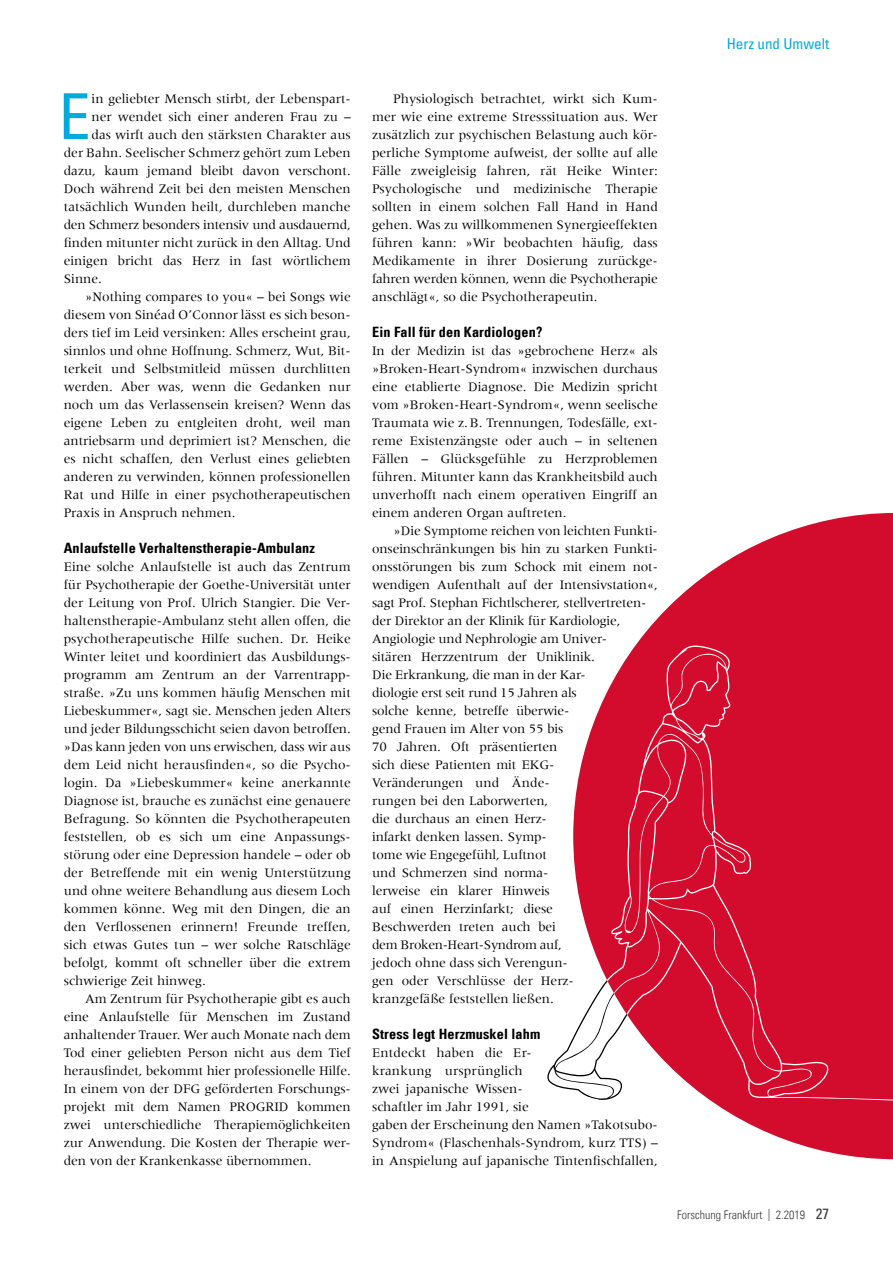
<style>
.page{position:relative;width:893px;height:1263px;background:#fff}
.page>*{position:absolute;margin:0;border:0;box-sizing:border-box;transform-origin:0 0}
.t1{font:condensed 63.3px "Univers Com 57";color:#00abdb}
.t2{font:condensed 15px "Univers Com 57";color:#00abdb}
.t3{font:14.25px "Univers Com 67 Bold Cond";letter-spacing:.01em;color:#000}
.t4{font:13.5px/18px "Meridien";color:#000}
.t5{font:13.5px "Meridien";letter-spacing:-.02em;color:#000}
.t6{font:12px "Univers Com 47 Light Cond";color:#3c3c3b}
.s1{font-family:"Univers Com 57";font-stretch:condensed;font-size:15px}
</style>
<div class="page">
<svg style="left:636px;top:513px;width:257px;height:646px;fill:#d30b2c"></svg>
<svg style="left:573px;top:644px;width:320px;height:460px;background:#d82a47"></svg>
<h1 class="t1" style="left:59px;top:76px;width:33px">E</h1>
<p class="t4" style="left:92px;top:90px;width:261px">in geliebter Mensch stirbt, der Lebenspart-</p>
<p class="t4" style="left:92px;top:108px;width:261px">ner wendet sich einer anderen Frau zu –</p>
<p class="t4" style="left:92px;top:126px;width:261px">das wirft auch den stärksten Charakter aus</p>
<p class="t4" style="left:64px;top:144px;width:288px">der Bahn. Seelischer Schmerz gehört zum Leben</p>
<p class="t4" style="left:64px;top:162px;width:288px">dazu, kaum jemand bleibt davon verschont.</p>
<p class="t4" style="left:64px;top:180px;width:288px">Doch während Zeit bei den meisten Menschen</p>
<p class="t4" style="left:64px;top:198px;width:288px">tatsächlich Wunden heilt, durchleben manche</p>
<p class="t5" style="left:64px;top:217px;width:289px">den Schmerz besonders intensiv und ausdauernd,</p>
<p class="t4" style="left:64px;top:234px;width:289px">finden mitunter nicht zurück in den Alltag. Und</p>
<p class="t4" style="left:64px;top:252px;width:289px">einigen bricht das Herz in fast wörtlichem</p>
<p class="t4" style="left:64px;top:270px;width:40px">Sinne.</p>
<p class="t4" style="left:85px;top:288px;width:267px">»Nothing compares to you« – bei Songs wie</p>
<p class="t4" style="left:64px;top:306px;width:288px">diesem von Sinéad O’Connor lässt es sich beson-</p>
<p class="t4" style="left:64px;top:324px;width:288px">ders tief im Leid versinken: Alles erscheint grau,</p>
<p class="t4" style="left:64px;top:342px;width:288px">sinnlos und ohne Hoffnung. Schmerz, Wut, Bit-</p>
<p class="t4" style="left:64px;top:360px;width:288px">terkeit und Selbstmitleid müssen durchlitten</p>
<p class="t4" style="left:64px;top:378px;width:289px">werden. Aber was, wenn die Gedanken nur</p>
<p class="t4" style="left:64px;top:396px;width:289px">noch um das Verlassensein kreisen? Wenn das</p>
<p class="t4" style="left:64px;top:414px;width:289px">eigene Leben zu entgleiten droht, weil man</p>
<p class="t4" style="left:64px;top:432px;width:289px">antriebsarm und deprimiert ist? Menschen, die</p>
<p class="t4" style="left:64px;top:450px;width:288px">es nicht schaffen, den Verlust eines geliebten</p>
<p class="t4" style="left:64px;top:468px;width:289px">anderen zu verwinden, können professionellen</p>
<p class="t4" style="left:64px;top:486px;width:289px">Rat und Hilfe in einer psychotherapeutischen</p>
<p class="t4" style="left:64px;top:504px;width:173px">Praxis in Anspruch nehmen.</p>
<p class="t3" style="left:64px;top:539px;width:253px">Anlaufstelle Verhaltenstherapie-Ambulanz</p>
<p class="t4" style="left:64px;top:558px;width:289px">Eine solche Anlaufstelle ist auch das Zentrum für Psychotherapie der Goethe-Universität unter der Leitung von Prof. Ulrich Stangier. Die Ver&shy;haltenstherapie-Ambulanz steht allen offen, die psychotherapeutische Hilfe suchen. Dr. Heike Winter leitet und koordiniert das Ausbildungs&shy;programm am Zentrum an der Varrentrapp&shy;straße. »Zu uns kommen häufig Menschen mit Liebeskummer«, sagt sie. Menschen jeden Alters und jeder Bildungsschicht seien davon betroffen. »Das kann jeden von uns erwischen, dass wir aus dem Leid nicht herausfinden«, so die Psycho&shy;login. Da »Liebeskummer« keine anerkannte Diagnose ist, brauche es zunächst eine genauere Befragung. So könnten die Psychotherapeuten feststellen, ob es sich um eine Anpassungs&shy;störung oder eine Depression handele – oder ob der Betreffende mit ein wenig Unterstützung und ohne weitere Behandlung aus diesem Loch kommen könne. Weg mit den Dingen, die an den Verflossenen erinnern! Freunde treffen, sich etwas Gutes tun – wer solche Ratschläge befolgt, kommt oft schneller über die extrem schwierige Zeit hinweg.</p>
<p class="t4" style="left:64px;top:990px;width:289px;text-align:justify;text-indent:21px">Am Zentrum für Psychotherapie gibt es auch eine Anlaufstelle für Menschen im Zustand anhaltender Trauer. Wer auch Monate nach dem Tod einer geliebten Person nicht aus dem Tief herausfindet, bekommt hier professionelle Hilfe.<br>In einem von der DFG geförderten Forschungs&shy;projekt mit dem Namen PROGRID kommen zwei unterschiedliche Therapiemöglichkeiten zur Anwendung. Die Kosten der Therapie wer&shy;den von der Krankenkasse übernommen.</p>
<p class="t4" style="left:372px;top:89px;width:287px;text-align:justify;text-indent:21px">Physiologisch betrachtet, wirkt sich Kum&shy;mer wie eine extreme Stresssituation aus. Wer zusätzlich zur psychischen Belastung auch kör&shy;perliche Symptome aufweist, der sollte auf alle Fälle zweigleisig fahren, rät Heike Winter: -Psychologische und medizinische Therapie -sollten in einem solchen Fall Hand in Hand gehen. Was zu willkommenen Synergieeffekten führen kann: »Wir beobachten häufig, dass Medi-kamente in ihrer Dosierung zurück-ge&shy;fahren werden können, wenn die Psychotherapie anschlägt«, so die Psychotherapeutin.</p>
<p class="t3" style="left:372px;top:323px;width:172px">Ein Fall für den Kardiologen?</p>
<p class="t4" style="left:372px;top:342px;width:287px;text-align:justify">In der Medizin ist das »gebrochene Herz« als »Broken-Heart-Syndrom« inzwischen durchaus eine etablierte Diagnose. Die Medizin spricht vom »Broken-Heart-Syndrom«, wenn seelische Traumata wie z.B. Trennungen, Todesfälle, ext&shy;reme Existenzängste oder auch – in seltenen Fällen – Glücksgefühle zu Herzproblemen -führen. Mitunter kann das Krankheitsbild auch unverhofft nach einem operativen Eingriff an einem anderen Organ auftreten.</p>
<p class="t4" style="left:372px;top:522px;width:287px;text-indent:21px">»Die Symptome reichen von leichten Funkti&shy;onseinschränkungen bis hin zu starken Funkti&shy;onsstörungen bis zum Schock mit einem not&shy;wendigen Aufenthalt auf der Intensivstation«, sagt Prof. Stephan Fichtlscherer, stellvertreten&shy;der Direktor an der Klinik für Kardiologie, Angiologie und Nephro-logie am Univer-<br>sitären Herzzentrum der Uniklinik.<br>Die Erkrankung, die man in der Kar-<br>diologie erst seit rund 15 Jahren als<br>solche kenne, betreffe überwie-<br>gend Frauen im Alter von 55 bis<br>70 Jahren. Oft präsentierten<br>sich diese Patienten mit EKG-<br>Veränderungen und Ände-<br>rungen bei den Laborwerten,<br>die durchaus an einen Herz-<br>infarkt denken lassen. Symp-<br>tome wie Enge-gefühl, Luftnot<br>und Schmerzen sind norma-<br>lerweise ein klarer Hinweis<br>auf einen Herzinfarkt; diese<br>Beschwerden treten auch bei<br>dem Broken-Heart-Syndrom auf,<br>jedoch ohne dass sich Verengun-<br>gen oder Verschlüsse der Herz-<br>kranzgefäße feststellen ließen.</p>
<p class="t3" style="left:372px;top:1025px;width:170px">Stress legt Herzmuskel lahm</p>
<p class="t4" style="left:372px;top:1044px;width:287px">Entdeckt haben die Er-<br>krankung ursprünglich<br>zwei japanische Wissen-<br>schaftler im Jahr 1991, sie<br>gaben der Erscheinung den Namen »Takotsubo-Syndrom« (Flaschenhals-Syndrom, kurz TTS) – in Anspielung auf japanische Tintenfischfallen,</p>
<p class="t2" style="left:727px;top:34px;width:104px">Herz und Umwelt</p>
<p class="t6" style="left:677px;top:1208px;width:153px">Forschung Frankfurt | 2.2019 <span class="s1">27</span></p>
</div>
